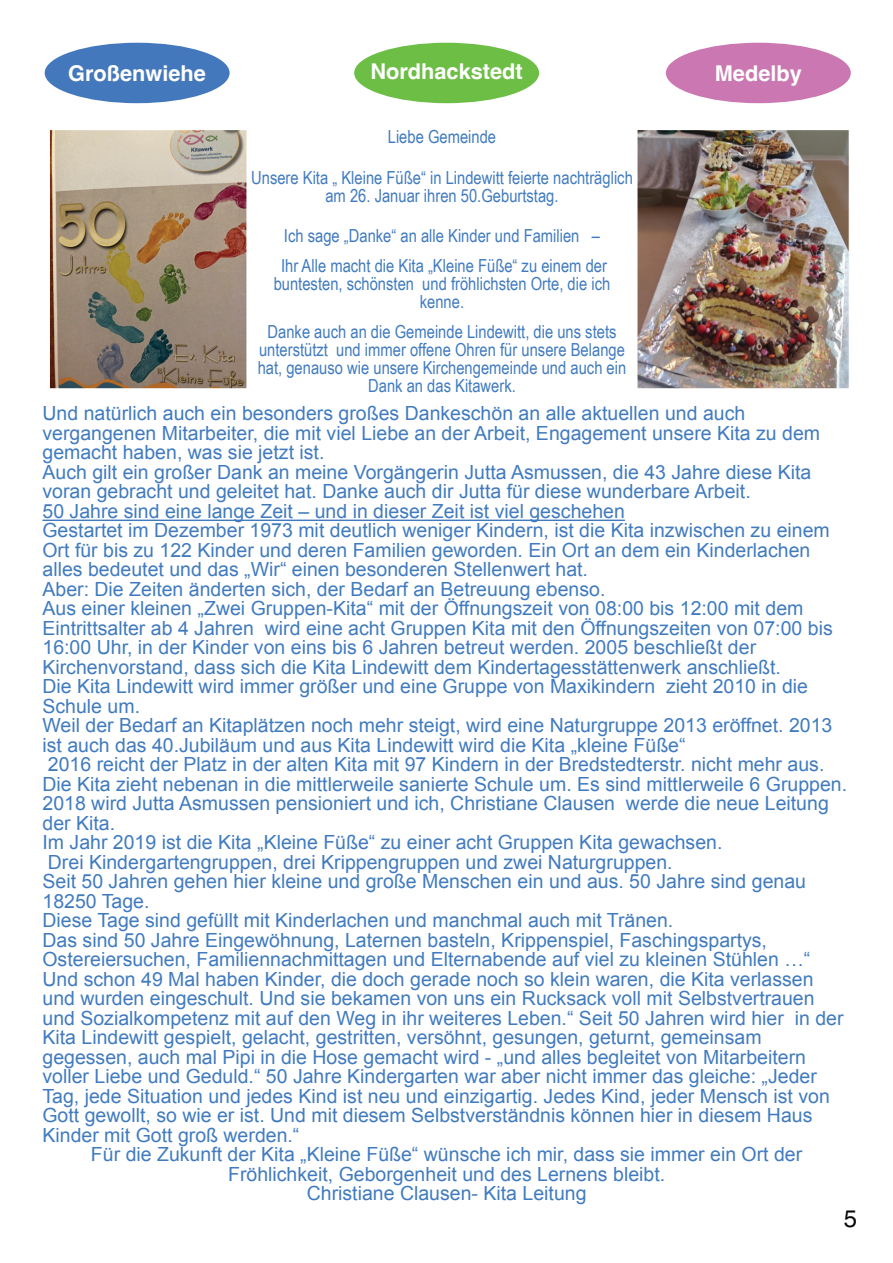
<style>
.page{position:relative;width:893px;height:1263px;background:#fff}
.page>*{position:absolute;margin:0;border:0;box-sizing:border-box;transform-origin:0 0}
.t1{font:24px "Helvetica";color:#080a0a}
.t2{font:700 21.75px "Helvetica";color:#fff}
.t3{font:19.5px "Arial";color:#417bbf}
.t4{font:18px/18px "Arial Narrow";color:#417bbf;text-align:center}
</style>
<div class="page">
<div style="left:45px;top:43px;width:184px;height:60px;background:#4478bc;border-radius:50%"></div>
<div style="left:354px;top:43px;width:185px;height:60px;background:#6dbe45;border-radius:50%"></div>
<div style="left:666px;top:43px;width:184px;height:60px;background:#cb77b1;border-radius:50%"></div>
<img style="left:637px;top:130px;width:213px;height:258px">
<hr style="left:42px;top:520px;width:583px;height:1px;background:#417bbf">
<img style="left:50px;top:130px;width:196px;height:258px">
<p class="t2" style="left:68px;top:64px;width:139px">Großenwiehe</p>
<p class="t2" style="left:370px;top:63px;width:154px">Nordhackstedt</p>
<p class="t2" style="left:714px;top:64px;width:89px">Medelby</p>
<p class="t4" style="left:388px;top:128px;width:110px">Liebe Gemeinde</p>
<p class="t4" style="left:251px;top:168px;width:383px">Unsere Kita „ Kleine Füße“ in Lindewitt feierte nachträglich am 26. Januar ihren 50.Geburtstag.</p>
<p class="t4" style="left:281px;top:221px;width:327px;line-height:30px;text-align:left">Ich sage „Danke“ an alle Kinder und Familien –<br>Ihr Alle macht die Kita „Kleine Füße“ zu einem der</p>
<p class="t4" style="left:274px;top:275px;width:338px">buntesten, schönsten und fröhlichsten Orte, die ich kenne.</p>
<p class="t4" style="left:258px;top:323px;width:370px">Danke auch an die Gemeinde Lindewitt, die uns stets unterstützt und immer offene Ohren für unsere Belange hat, genauso wie unsere Kirchengemeinde und auch ein Dank an das Kitawerk.</p>
<p class="t3" style="left:42px;top:402px;width:704px">Und natürlich auch ein besonders großes Dankeschön an alle aktuellen und auch</p>
<p class="t3" style="left:42px;top:422px;width:779px">vergangenen Mitarbeiter, die mit viel Liebe an der Arbeit, Engagement unsere Kita zu dem</p>
<p class="t3" style="left:42px;top:441px;width:283px">gemacht haben, was sie jetzt ist.</p>
<p class="t3" style="left:42px;top:461px;width:770px">Auch gilt ein großer Dank an meine Vorgängerin Jutta Asmussen, die 43 Jahre diese Kita</p>
<p class="t3" style="left:42px;top:480px;width:709px">voran gebracht und geleitet hat. Danke auch dir Jutta für diese wunderbare Arbeit.</p>
<p class="t3" style="left:42px;top:500px;width:584px">50 Jahre sind eine lange Zeit – und in dieser Zeit ist viel geschehen</p>
<p class="t3" style="left:42px;top:519px;width:788px">Gestartet im Dezember 1973 mit deutlich weniger Kindern, ist die Kita inzwischen zu einem</p>
<p class="t3" style="left:42px;top:539px;width:769px">Ort für bis zu 122 Kinder und deren Familien geworden. Ein Ort an dem ein Kinderlachen</p>
<p class="t3" style="left:42px;top:558px;width:547px">alles bedeutet und das „Wir“ einen besonderen Stellenwert hat.</p>
<p class="t3" style="left:42px;top:578px;width:564px">Aber: Die Zeiten änderten sich, der Bedarf an Betreuung ebenso.</p>
<p class="t3" style="left:42px;top:597px;width:762px">Aus einer kleinen „Zwei Gruppen-Kita“ mit der Öffnungszeit von 08:00 bis 12:00 mit dem</p>
<p class="t3" style="left:42px;top:617px;width:791px">Eintrittsalter ab 4 Jahren wird eine acht Gruppen Kita mit den Öffnungszeiten von 07:00 bis</p>
<p class="t3" style="left:42px;top:636px;width:715px">16:00 Uhr, in der Kinder von eins bis 6 Jahren betreut werden. 2005 beschließt der</p>
<p class="t3" style="left:42px;top:656px;width:740px">Kirchenvorstand, dass sich die Kita Lindewitt dem Kindertagesstättenwerk anschließt.</p>
<p class="t3" style="left:42px;top:675px;width:767px">Die Kita Lindewitt wird immer größer und eine Gruppe von Maxikindern zieht 2010 in die</p>
<p class="t3" style="left:42px;top:695px;width:99px">Schule um.</p>
<p class="t3" style="left:42px;top:714px;width:791px">Weil der Bedarf an Kitaplätzen noch mehr steigt, wird eine Naturgruppe 2013 eröffnet. 2013</p>
<p class="t3" style="left:42px;top:734px;width:644px">ist auch das 40.Jubiläum und aus Kita Lindewitt wird die Kita „kleine Füße“</p>
<p class="t3" style="left:48px;top:753px;width:778px">2016 reicht der Platz in der alten Kita mit 97 Kindern in der Bredstedterstr. nicht mehr aus.</p>
<p class="t3" style="left:42px;top:773px;width:806px">Die Kita zieht nebenan in die mittlerweile sanierte Schule um. Es sind mittlerweile 6 Gruppen.</p>
<p class="t3" style="left:42px;top:792px;width:787px">2018 wird Jutta Asmussen pensioniert und ich, Christiane Clausen werde die neue Leitung</p>
<p class="t3" style="left:42px;top:812px;width:74px">der Kita.</p>
<p class="t3" style="left:42px;top:831px;width:681px">Im Jahr 2019 ist die Kita „Kleine Füße“ zu einer acht Gruppen Kita gewachsen.</p>
<p class="t3" style="left:48px;top:851px;width:626px">Drei Kindergartengruppen, drei Krippengruppen und zwei Naturgruppen.</p>
<p class="t3" style="left:42px;top:870px;width:765px">Seit 50 Jahren gehen hier kleine und große Menschen ein und aus. 50 Jahre sind genau</p>
<p class="t3" style="left:42px;top:890px;width:109px">18250 Tage.</p>
<p class="t3" style="left:42px;top:909px;width:632px">Diese Tage sind gefüllt mit Kinderlachen und manchmal auch mit Tränen.</p>
<p class="t3" style="left:42px;top:929px;width:726px">Das sind 50 Jahre Eingewöhnung, Laternen basteln, Krippenspiel, Faschingspartys,</p>
<p class="t3" style="left:42px;top:948px;width:769px">Ostereiersuchen, Familiennachmittagen und Elternabende auf viel zu kleinen Stühlen …“</p>
<p class="t3" style="left:42px;top:968px;width:772px">Und schon 49 Mal haben Kinder, die doch gerade noch so klein waren, die Kita verlassen</p>
<p class="t3" style="left:42px;top:987px;width:773px">und wurden eingeschult. Und sie bekamen von uns ein Rucksack voll mit Selbstvertrauen</p>
<p class="t3" style="left:42px;top:1007px;width:802px">und Sozialkompetenz mit auf den Weg in ihr weiteres Leben.“ Seit 50 Jahren wird hier in der</p>
<p class="t3" style="left:42px;top:1026px;width:720px">Kita Lindewitt gespielt, gelacht, gestritten, versöhnt, gesungen, geturnt, gemeinsam</p>
<p class="t3" style="left:42px;top:1046px;width:765px">gegessen, auch mal Pipi in die Hose gemacht wird - „und alles begleitet von Mitarbeitern</p>
<p class="t3" style="left:42px;top:1065px;width:775px">voller Liebe und Geduld.“ 50 Jahre Kindergarten war aber nicht immer das gleiche: „Jeder</p>
<p class="t3" style="left:42px;top:1085px;width:789px">Tag, jede Situation und jedes Kind ist neu und einzigartig. Jedes Kind, jeder Mensch ist von</p>
<p class="t3" style="left:42px;top:1104px;width:771px">Gott gewollt, so wie er ist. Und mit diesem Selbstverständnis können hier in diesem Haus</p>
<p class="t3" style="left:42px;top:1124px;width:258px">Kinder mit Gott groß werden.“</p>
<p class="t3" style="left:91px;top:1143px;width:712px">Für die Zukunft der Kita „Kleine Füße“ wünsche ich mir, dass sie immer ein Ort der</p>
<p class="t3" style="left:228px;top:1163px;width:438px">Fröhlichkeit, Geborgenheit und des Lernens bleibt.</p>
<p class="t3" style="left:307px;top:1182px;width:281px">Christiane Clausen- Kita Leitung</p>
<p class="t1" style="left:843px;top:1209px;width:15px">5</p>
</div>
